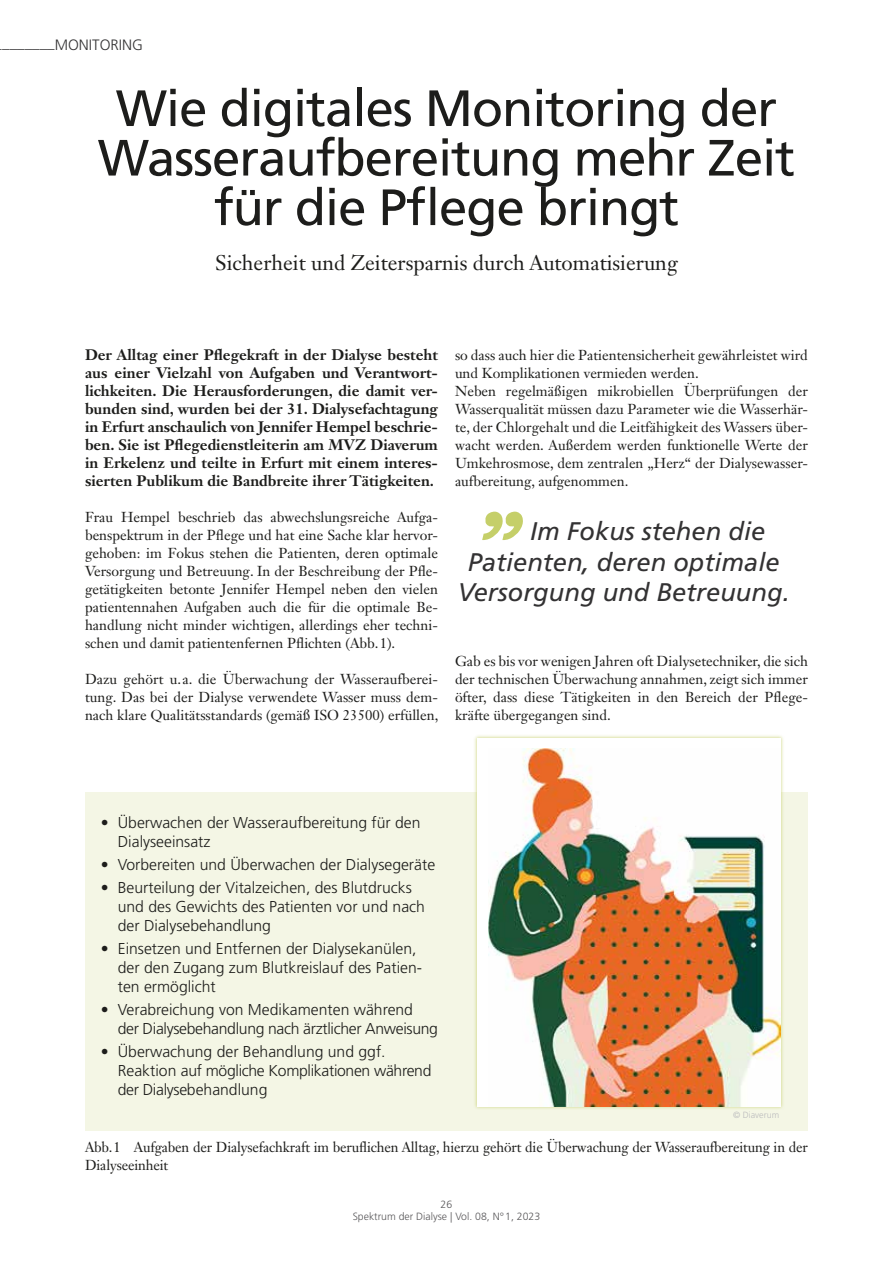
<style>
.page{position:relative;width:893px;height:1263px;background:#fff}
.page>*{position:absolute;margin:0;border:0;box-sizing:border-box;transform-origin:0 0}
.t1{font:51px/49.5px "Frutiger LT Std";letter-spacing:-.02em;color:#1d1d1b;text-align:center}
.t2{font:italic 25.5px "Frutiger LT Std";color:#333233}
.t3{font:21px "Janson Text LT Std";color:#1d1d1b}
.t4{font:300 15.75px/18.9px "Frutiger LT Std";color:#1d1d1b}
.t5{font:300 15.75px/18.9px "Frutiger LT Std";letter-spacing:-.02em;color:#1d1d1b}
.t6{font:700 15px/18px "Janson Text LT Std";color:#1d1d1b;text-align:justify}
.t7{font:300 15px "Frutiger LT Std";color:#333233}
.t8{font:14.25px/18px "Janson Text LT Std";color:#1d1d1b;text-align:justify}
.t9{font:300 10.5px/12.6px "Frutiger LT Std";color:#59585a;text-align:center}
.t10{font:300 9px "Frutiger LT Std";color:#bcbcbe}
</style>
<div class="page">
<div style="left:85px;top:792px;width:723px;height:338px;background:#f4f6e5"></div>
<svg style="left:482px;top:511px;width:41px;height:29px"></svg>
<div style="left:473px;top:734px;width:311px;height:376px;background:#c5cf69;opacity:.75"></div>
<div style="left:477px;top:738px;width:304px;height:368px;background:#fff"></div>
<img style="left:488px;top:749px;width:293px;height:357px">
<p class="t7" style="left:2px;top:36px;width:142px">_______MONITORING</p>
<h1 class="t1" style="left:98px;top:84px;width:699px">Wie digitales Monitoring der<br>Wasseraufbereitung mehr Zeit für die Pflege bringt</h1>
<h3 class="t3" style="left:215px;top:249px;width:464px">Sicherheit und Zeitersparnis durch Automatisierung</h3>
<p class="t6" style="left:85px;top:346px;width:354px">Der Alltag einer Pflegekraft in der Dialyse besteht aus einer Vielzahl von Aufgaben und Verantwort&shy;lichkeiten. Die Herausforderungen, die damit ver&shy;bunden sind, wurden bei der 31. Dialysefachtagung in Erfurt anschaulich von Jennifer Hempel beschrie&shy;ben. Sie ist Pflegedienstleiterin am MVZ Diaverum in Erkelenz und teilte in Erfurt mit einem interes&shy;sierten Publikum die Bandbreite ihrer Tätigkeiten.</p>
<p class="t8" style="left:85px;top:508px;width:354px">Frau Hempel beschrieb das abwechslungsreiche Aufga&shy;benspektrum in der Pflege und hat eine Sache klar hervor&shy;gehoben: im Fokus stehen die Patienten, deren optimale Versorgung und Betreuung. In der Beschreibung der Pfle&shy;getätigkeiten betonte Jennifer Hempel neben den vielen patientennahen Aufgaben auch die für die optimale Be&shy;handlung nicht minder wichtigen, allerdings eher techni&shy;schen und damit patientenfernen Pflichten (Abb.1).</p>
<p class="t8" style="left:85px;top:670px;width:355px">Dazu gehört u.a. die Überwachung der Wasseraufberei&shy;tung. Das bei der Dialyse verwendete Wasser muss dem&shy;nach klare Qualitätsstandards (gemäß ISO 23500) erfüllen,</p>
<p class="t8" style="left:455px;top:346px;width:354px;text-align:left">so dass auch hier die Patientensicherheit gewährleistet wird und Komplikationen vermieden werden.<br>Neben regelmäßigen mikrobiellen Überprüfungen der Wasserqualität müssen dazu Parameter wie die Wasserhär&shy;te, der Chlorgehalt und die Leitfähigkeit des Wassers über&shy;wacht werden. Außerdem werden funktionelle Werte der Umkehrosmose, dem zentralen „Herz“ der Dialysewasser&shy;aufbereitung, aufgenommen.</p>
<h2 class="t2" style="left:530px;top:516px;width:237px">Im Fokus stehen die</h2>
<h2 class="t2" style="left:468px;top:547px;width:313px">Patienten, deren optimale</h2>
<h2 class="t2" style="left:458px;top:577px;width:334px">Versorgung und Betreuung.</h2>
<p class="t8" style="left:455px;top:652px;width:354px">Gab es bis vor wenigen Jahren oft Dialysetechniker, die sich der technischen Überwachung annahmen, zeigt sich immer öfter, dass diese Tätigkeiten in den Bereich der Pflege&shy;kräfte übergegangen sind.</p>
<p class="t4" style="left:118px;top:813px;width:304px;text-indent:-17px">• Überwachen der Wasseraufbereitung für den<br>Dialyseeinsatz</p>
<p class="t4" style="left:101px;top:855px;width:336px">• Vorbereiten und Überwachen der Dialysegeräte</p>
<p class="t4" style="left:118px;top:878px;width:309px;text-indent:-17px">• Beurteilung der Vitalzeichen, des Blutdrucks und des Gewichts des Patienten vor und nach der Dialysebehandlung</p>
<p class="t4" style="left:118px;top:939px;width:306px;text-indent:-17px">• Einsetzen und Entfernen der Dialysekanülen, der den Zugang zum Blutkreislauf des Patien&shy;ten ermöglicht</p>
<p class="t5" style="left:118px;top:1000px;width:322px;text-indent:-17px">• Verabreichung von Medikamenten während der Dialysebehandlung nach ärztlicher Anweisung</p>
<p class="t4" style="left:118px;top:1042px;width:315px;text-indent:-17px">• Überwachung der Behandlung und ggf.<br>Reaktion auf mögliche Komplikationen während der Dialysebehandlung</p>
<p class="t10" style="left:733px;top:1109px;width:48px">© Diaverum</p>
<p class="t8" style="left:85px;top:1138px;width:724px">Abb.1 Aufgaben der Dialysefachkraft im beruflichen Alltag, hierzu gehört die Überwachung der Wasseraufbereitung in der<br>Dialyseeinheit</p>
<p class="t9" style="left:353px;top:1198px;width:189px">26<br>Spektrum der Dialyse | Vol. 08, N°1, 2023</p>
</div>
